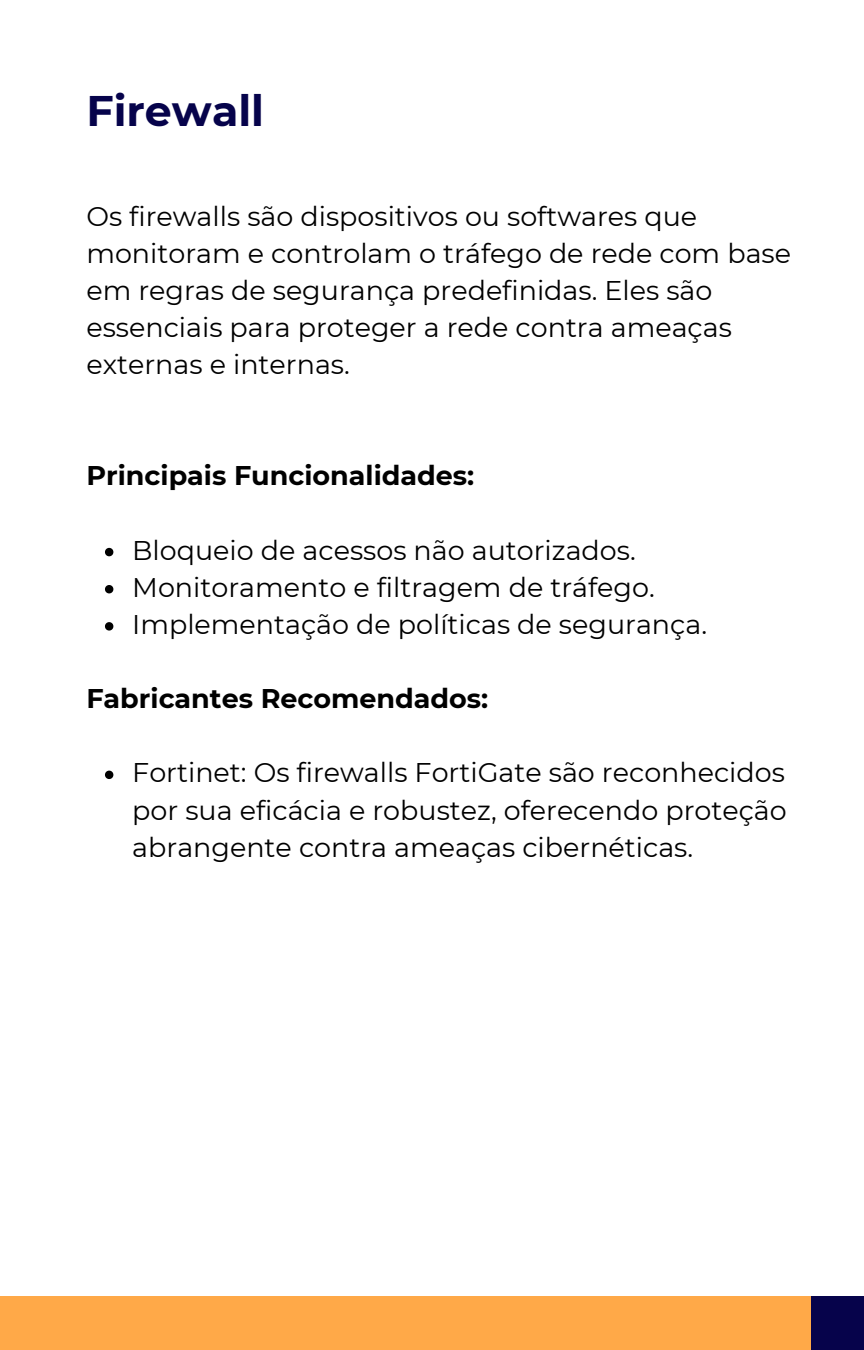
<style>
.page{position:relative;width:864px;height:1350px;background:#fff}
.page>*{position:absolute;margin:0;border:0;box-sizing:border-box;transform-origin:0 0}
.t1{font:700 42.75px "Montserrat";color:#06034b}
.t2{font:27px/37.1px "Montserrat";color:#000}
.t3{font:700 27px "Montserrat";color:#000}
</style>
<div class="page">
<div style="left:811px;top:1296px;width:53px;height:54px;background:#06034b"></div>
<div style="left:0;top:1296px;width:811px;height:54px;background:#ffa948"></div>
<svg style="left:105px;top:548px;width:8px;height:8px"></svg>
<svg style="left:105px;top:585px;width:8px;height:8px"></svg>
<svg style="left:105px;top:622px;width:8px;height:9px"></svg>
<svg style="left:105px;top:771px;width:8px;height:8px"></svg>
<h1 class="t1" style="left:86px;top:85px;width:179px">Firewall</h1>
<p class="t2" style="left:86px;top:197px;width:706px">Os firewalls são dispositivos ou softwares que monitoram e controlam o tráfego de rede com base em regras de segurança predefinidas. Eles são essenciais para proteger a rede contra ameaças externas e internas.</p>
<h2 class="t3" style="left:86px;top:459px;width:389px">Principais Funcionalidades:</h2>
<p class="t2" style="left:132px;top:531px;width:505px">Bloqueio de acessos não autorizados.</p>
<p class="t2" style="left:132px;top:569px;width:524px">Monitoramento e filtragem de tráfego.</p>
<p class="t2" style="left:132px;top:606px;width:576px">Implementação de políticas de segurança.</p>
<h2 class="t3" style="left:86px;top:682px;width:404px">Fabricantes Recomendados:</h2>
<p class="t2" style="left:132px;top:754px;width:656px;text-align:justify">Fortinet: Os firewalls FortiGate são reconhecidos por sua eficácia e robustez, oferecendo proteção abrangente contra ameaças cibernéticas.</p>
</div>
